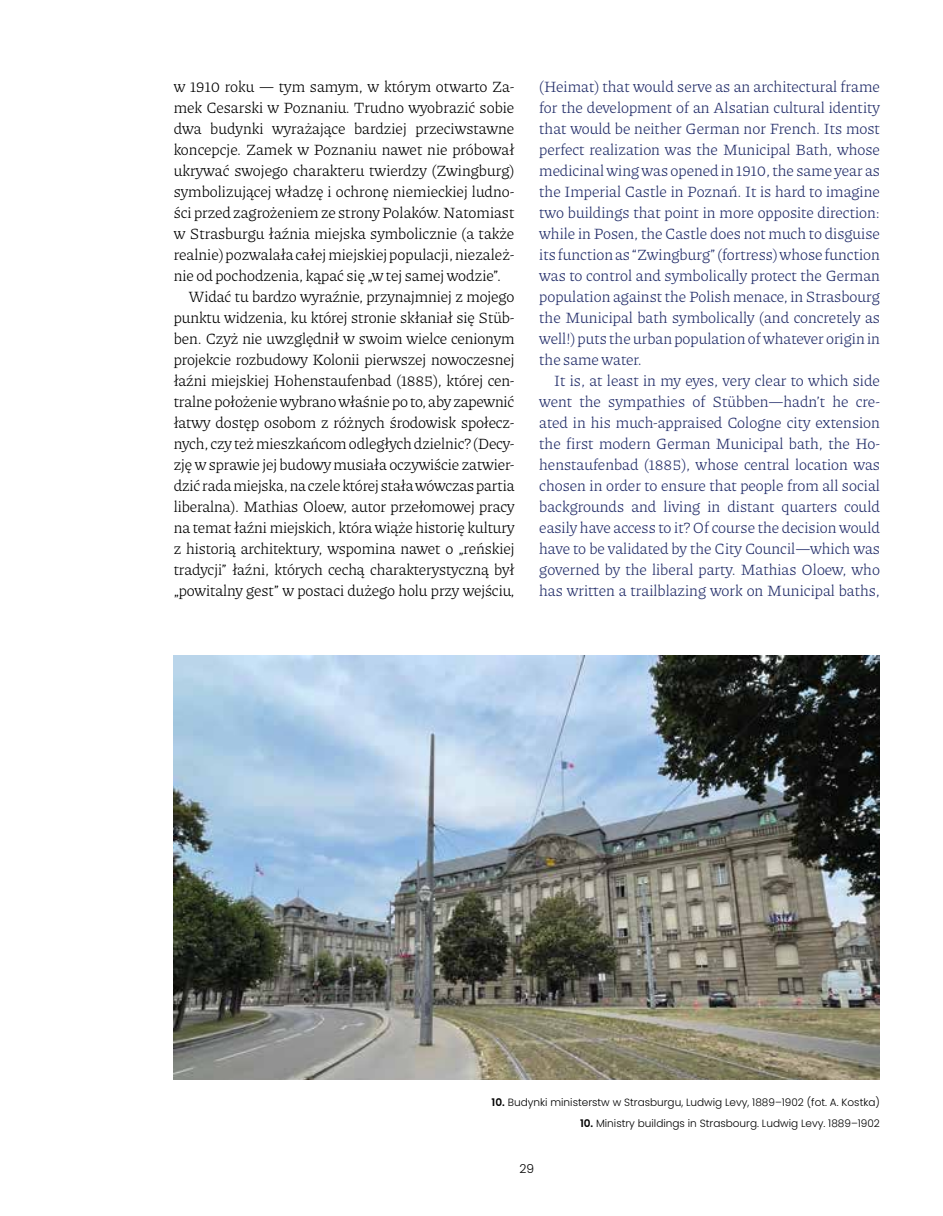
<style>
.page{position:relative;width:943px;height:1216px;background:#fff}
.page>*{position:absolute;margin:0;border:0;box-sizing:border-box;transform-origin:0 0}
.t1{font:100 15.75px "Piazzolla";letter-spacing:-.01em;color:#000}
.t2{font:100 15.75px/21px "Piazzolla";color:#232e6a;text-align:justify}
.t3{font:300 12.25px "Poppins";color:#000}
.t4{font:300 10.5px "Poppins";color:#000}
.s1{font-weight:600}
</style>
<div class="page">
<img style="left:174px;top:655px;width:706px;height:424px">
<p class="t1" style="left:174px;top:77px;width:342px">w 1910 roku — tym samym, w którym otwarto Za-</p>
<p class="t1" style="left:174px;top:98px;width:342px">mek Cesarski w Poznaniu. Trudno wyobrazić sobie</p>
<p class="t1" style="left:174px;top:119px;width:342px">dwa budynki wyrażające bardziej przeciwstawne</p>
<p class="t1" style="left:174px;top:140px;width:342px">koncepcje. Zamek w Poznaniu nawet nie próbował</p>
<p class="t1" style="left:174px;top:161px;width:342px">ukrywać swojego charakteru twierdzy (Zwingburg)</p>
<p class="t1" style="left:174px;top:182px;width:342px">symbolizującej władzę i ochronę niemieckiej ludno-</p>
<p class="t1" style="left:174px;top:203px;width:342px">ści przed zagrożeniem ze strony Polaków. Natomiast</p>
<p class="t1" style="left:174px;top:224px;width:342px">w Strasburgu łaźnia miejska symbolicznie (a także</p>
<p class="t1" style="left:174px;top:245px;width:342px">realnie) pozwalała całej miejskiej populacji, niezależ-</p>
<p class="t1" style="left:174px;top:266px;width:329px">nie od pochodzenia, kąpać się „w tej samej wodzie”.</p>
<p class="t1" style="left:189px;top:287px;width:327px">Widać tu bardzo wyraźnie, przynajmniej z mojego</p>
<p class="t1" style="left:174px;top:308px;width:342px">punktu widzenia, ku której stronie skłaniał się Stüb-</p>
<p class="t1" style="left:174px;top:329px;width:342px">ben. Czyż nie uwzględnił w swoim wielce cenionym</p>
<p class="t1" style="left:174px;top:350px;width:342px">projekcie rozbudowy Kolonii pierwszej nowoczesnej</p>
<p class="t1" style="left:174px;top:371px;width:342px">łaźni miejskiej Hohenstaufenbad (1885), której cen-</p>
<p class="t1" style="left:174px;top:392px;width:342px">tralne położenie wybrano właśnie po to, aby zapewnić</p>
<p class="t1" style="left:174px;top:413px;width:342px">łatwy dostęp osobom z różnych środowisk społecz-</p>
<p class="t1" style="left:174px;top:434px;width:342px">nych, czy też mieszkańcom odległych dzielnic? (Decy-</p>
<p class="t1" style="left:174px;top:455px;width:342px">zję w sprawie jej budowy musiała oczywiście zatwier-</p>
<p class="t1" style="left:174px;top:476px;width:342px">dzić rada miejska, na czele której stała wówczas partia</p>
<p class="t1" style="left:174px;top:497px;width:342px">liberalna). Mathias Oloew, autor przełomowej pracy</p>
<p class="t1" style="left:174px;top:518px;width:342px">na temat łaźni miejskich, która wiąże historię kultury</p>
<p class="t1" style="left:174px;top:539px;width:342px">z historią architektury, wspomina nawet o „reńskiej</p>
<p class="t1" style="left:174px;top:560px;width:342px">tradycji” łaźni, których cechą charakterystyczną był</p>
<p class="t1" style="left:174px;top:581px;width:342px">„powitalny gest” w postaci dużego holu przy wejściu,</p>
<p class="t2" style="left:539px;top:76px;width:342px">(Heimat) that would serve as an architectural frame for the development of an Alsatian cultural identity that would be neither German nor French. Its most perfect realization was the Municipal Bath, whose medicinal wing was opened in 1910, the same year as the Imperial Castle in Poznań. It is hard to imagine two buildings that point in more opposite direction: while in Posen, the Castle does not much to disguise its function as “Zwingburg” (fortress) whose function was to control and symbolically protect the German population against the Polish menace, in Strasbourg the Municipal bath symbolically (and concretely as well!) puts the urban population of whatever origin in the same water.</p>
<p class="t2" style="left:539px;top:370px;width:342px;text-indent:15px">It is, at least in my eyes, very clear to which side went the sympathies of Stübben—hadn’t he cre&shy;ated in his much-appraised Cologne city extension the first modern German Municipal bath, the Ho&shy;henstaufenbad (1885), whose central location was chosen in order to ensure that people from all social backgrounds and living in distant quarters could easily have access to it? Of course the decision would have to be validated by the City Council—which was governed by the liberal party. Mathias Oloew, who has written a trailblazing work on Municipal baths,</p>
<p class="t4" style="left:491px;top:1095px;width:390px"><span class="s1">10.</span> Budynki ministerstw w Strasburgu, Ludwig Levy, 1889–1902 (fot. A. Kostka)</p>
<p class="t4" style="left:580px;top:1116px;width:301px"><span class="s1">10.</span> Ministry buildings in Strasbourg. Ludwig Levy. 1889–1902</p>
<p class="t3" style="left:519px;top:1161px;width:16px">29</p>
</div>
